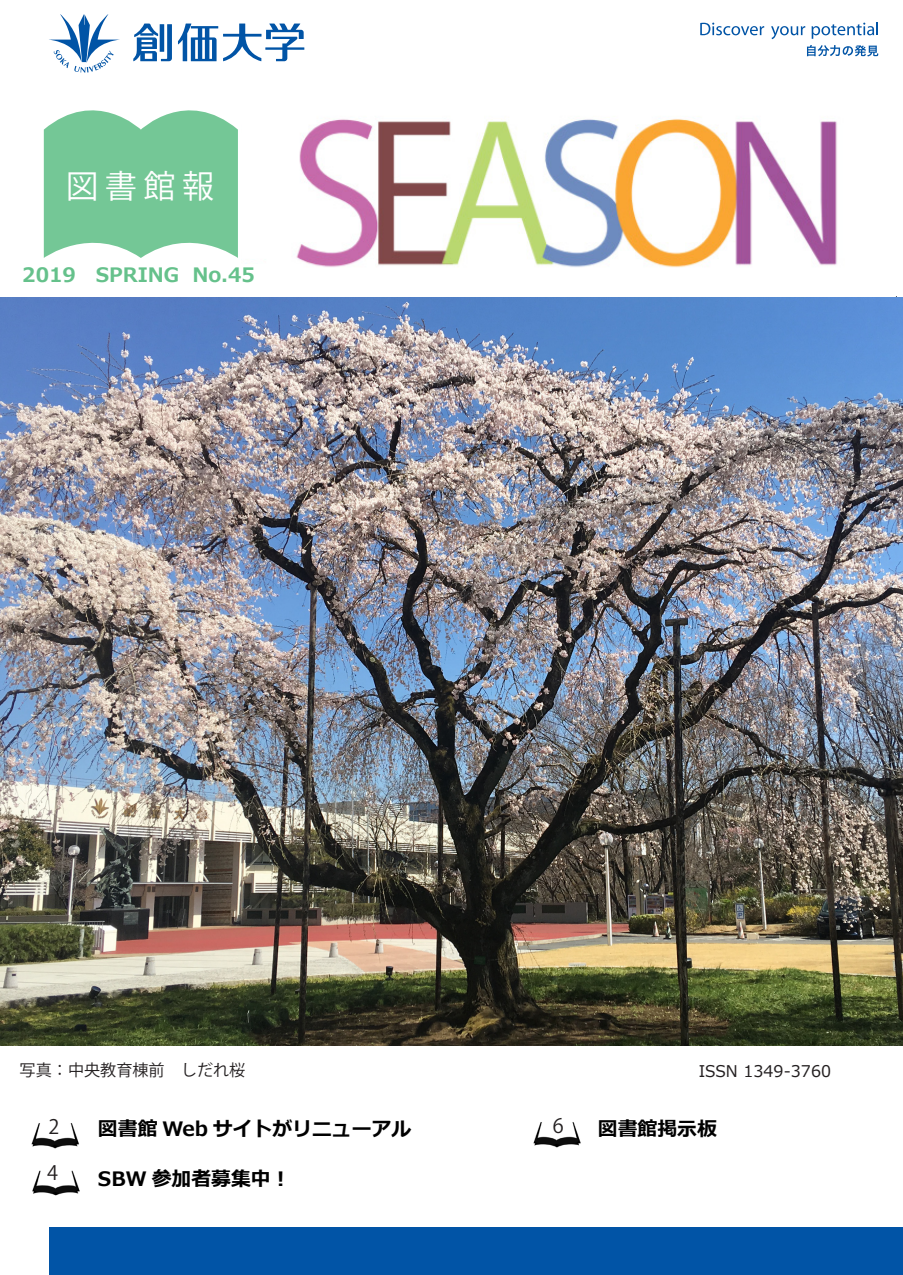
<style>
.page{position:relative;width:903px;height:1275px;background:#fff}
.page>*{position:absolute;margin:0;border:0;box-sizing:border-box;transform-origin:0 0}
.t1{font:32.2px "Koz Go Pr 6 N";letter-spacing:.2em;color:#fff}
.t2{font:700 19.78px "Meiryo";color:#000}
.t3{font:700 19.78px "Meiryo";color:#65c18b}
.t4{font:19.78px "Koz Go Pr 6 N";color:#231f20}
.t5{font:16.1px "Koz Go Pr 6 N";color:#231f20}
.t6{font:16.1px "Meiryo";letter-spacing:.005em;color:#231f20}
</style>
<div class="page">
<div style="left:50px;top:1228px;width:853px;height:47px;background:#0154a6"></div>
<svg style="left:49px;top:14px;width:71px;height:59px"></svg>
<svg style="left:178px;top:24px;width:126px;height:37px"></svg>
<svg style="left:133px;top:24px;width:39px;height:37px"></svg>
<svg style="left:700px;top:23px;width:64px;height:12px"></svg>
<svg style="left:771px;top:26px;width:34px;height:13px"></svg>
<svg style="left:811px;top:22px;width:67px;height:17px"></svg>
<svg style="left:807px;top:45px;width:71px;height:11px"></svg>
<img style="left:533px;top:1122px;width:48px;height:26px">
<img style="left:0;top:298px;width:903px;height:747px">
<img style="left:296px;top:118px;width:541px;height:150px">
<div style="left:22px;top:264px;width:280px;height:22px;background:#fff"></div>
<img style="left:31px;top:1123px;width:48px;height:26px">
<img style="left:32px;top:1170px;width:47px;height:26px">
<svg style="left:44px;top:110px;width:194px;height:148px;background:#83cda1"></svg>
<p class="t1" style="left:70px;top:163px;width:150px">図書館報</p>
<p class="t1" style="left:66px;top:168px;width:150px">図書館報</p>
<p class="t3" style="left:22px;top:260px;width:234px">2019　SPRING No.45</p>
<p class="t5" style="left:20px;top:1061px;width:227px">写真：中央教育棟前　しだれ桜</p>
<p class="t4" style="left:48px;top:1115px;width:12px">2</p>
<p class="t4" style="left:47px;top:1161px;width:12px">4</p>
<p class="t2" style="left:98px;top:1115px;width:315px">図書館 Web サイトがリニューアル</p>
<p class="t4" style="left:553px;top:1114px;width:12px">6</p>
<p class="t2" style="left:98px;top:1165px;width:194px">SBW 参加者募集中！</p>
<p class="t6" style="left:699px;top:1060px;width:134px">ISSN 1349-3760</p>
<p class="t2" style="left:598px;top:1115px;width:121px">図書館掲示板</p>
</div>
